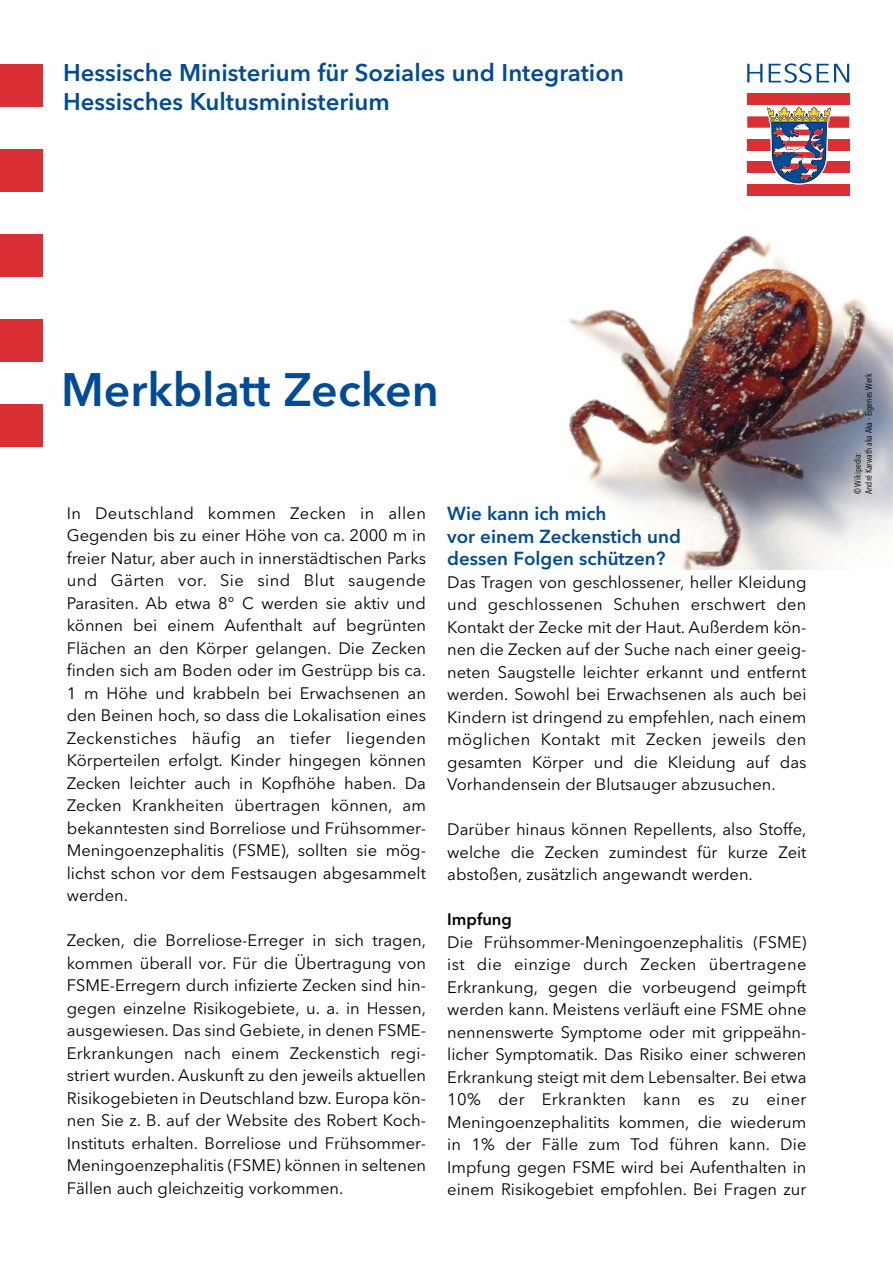
<style>
.page{position:relative;width:893px;height:1263px;background:#fff}
.page>*{position:absolute;margin:0;border:0;box-sizing:border-box;transform-origin:0 0}
.t1{font:600 46.5px "Avenir Next LT Pro";color:#004b95}
.t2{font:600 24px/28.5px "Avenir Next LT Pro";color:#004b95}
.t3{font:600 18.75px/22.5px "Avenir Next LT Pro";color:#004b95}
.t4{font:16.5px/22.5px "Avenir Next LT Pro";color:#000;text-align:justify}
.t5{font:600 16.5px "Avenir Next LT Pro";color:#000}
.t6{font:condensed 9px/10.8px "Avenir Next LT Pro";color:#000}
</style>
<div class="page">
<div style="left:747px;top:94px;width:102px;height:11px;background:#db2f36"></div>
<div style="left:747px;top:116px;width:102px;height:12px;background:#db2f36"></div>
<div style="left:747px;top:139px;width:102px;height:12px;background:#db2f36"></div>
<div style="left:747px;top:162px;width:102px;height:11px;background:#db2f36"></div>
<div style="left:747px;top:184px;width:102px;height:12px;background:#db2f36"></div>
<svg style="left:765px;top:107px;width:68px;height:78px"></svg>
<svg style="left:747px;top:64px;width:15px;height:18px"></svg>
<svg style="left:769px;top:63px;width:42px;height:20px"></svg>
<svg style="left:817px;top:64px;width:32px;height:18px"></svg>
<div style="left:0;top:64px;width:43px;height:42px;background:#db2f36"></div>
<div style="left:0;top:149px;width:43px;height:42px;background:#db2f36"></div>
<div style="left:0;top:234px;width:43px;height:42px;background:#db2f36"></div>
<div style="left:0;top:319px;width:43px;height:42px;background:#db2f36"></div>
<div style="left:0;top:404px;width:43px;height:42px;background:#db2f36"></div>
<img style="left:568px;top:234px;width:324px;height:336px">
<h2 class="t2" style="left:63px;top:61px;width:562px">Hessische Ministerium für Soziales und Integration<br>Hessisches Kultusministerium</h2>
<h1 class="t1" style="left:61px;top:371px;width:379px">Merkblatt Zecken</h1>
<p class="t4" style="left:67px;top:503px;width:361px">In Deutschland kommen Zecken in allen Gegenden bis zu einer Höhe von ca. 2000 m in freier Natur, aber auch in innerstädtischen Parks und Gärten vor. Sie sind Blut saugende Parasiten. Ab etwa 8° C werden sie aktiv und können bei einem Aufenthalt auf begrünten Flächen an den Körper gelangen. Die Zecken finden sich am Boden oder im Gestrüpp bis ca.<br>1 m Höhe und krabbeln bei Erwachsenen an den Beinen hoch, so dass die Lokalisation eines Zeckenstiches häufig an tiefer liegenden Körperteilen erfolgt. Kinder hingegen können Zecken leichter auch in Kopfhöhe haben. Da Zecken Krankheiten übertragen können, am bekanntesten sind Borreliose und Frühsommer-Meningoenzephalitis (FSME), sollten sie mög&shy;lichst schon vor dem Festsaugen abgesammelt werden.</p>
<p class="t4" style="left:67px;top:931px;width:361px">Zecken, die Borreliose-Erreger in sich tragen, kommen überall vor. Für die Übertragung von FSME-Erregern durch infizierte Zecken sind hin&shy;gegen einzelne Risikogebiete, u. a. in Hessen, ausgewiesen. Das sind Gebiete, in denen FSME-Erkrankungen nach einem Zeckenstich regi&shy;striert wurden. Auskunft zu den jeweils aktuellen Risikogebieten in Deutschland bzw. Europa kön&shy;nen Sie z. B. auf der Website des Robert Koch-Instituts erhalten. Borreliose und Frühsommer-Meningoenzephalitis (FSME) können in seltenen Fällen auch gleichzeitig vorkommen.</p>
<p class="t3" style="left:447px;top:504px;width:235px">Wie kann ich mich<br>vor einem Zeckenstich und dessen Folgen schützen?</p>
<p class="t4" style="left:447px;top:572px;width:361px">Das Tragen von geschlossener, heller Kleidung und geschlossenen Schuhen erschwert den Kontakt der Zecke mit der Haut. Außerdem kön&shy;nen die Zecken auf der Suche nach einer geeig&shy;neten Saugstelle leichter erkannt und entfernt werden. Sowohl bei Erwachsenen als auch bei Kindern ist dringend zu empfehlen, nach einem möglichen Kontakt mit Zecken jeweils den gesamten Körper und die Kleidung auf das Vorhandensein der Blutsauger abzusuchen.</p>
<p class="t4" style="left:447px;top:820px;width:361px">Darüber hinaus können Repellents, also Stoffe, welche die Zecken zumindest für kurze Zeit abstoßen, zusätzlich angewandt werden.</p>
<p class="t5" style="left:447px;top:913px;width:66px">Impfung</p>
<p class="t4" style="left:447px;top:932px;width:361px">Die Frühsommer-Meningoenzephalitis (FSME) ist die einzige durch Zecken übertragene Erkrankung, gegen die vorbeugend geimpft werden kann. Meistens verläuft eine FSME ohne nennenswerte Symptome oder mit grippeähn&shy;licher Symptomatik. Das Risiko einer schweren Erkrankung steigt mit dem Lebensalter. Bei etwa 10% der Erkrankten kann es zu einer Meningoenzephalitits kommen, die wiederum in 1% der Fälle zum Tod führen kann. Die Impfung gegen FSME wird bei Aufenthalten in einem Risikogebiet empfohlen. Bei Fragen zur</p>
<p class="t6" style="left:853px;top:494px;width:122px;rotate:-90deg">© Wikipedia:<br>André Karwath aka Aka - Eigenes Werk</p>
</div>
